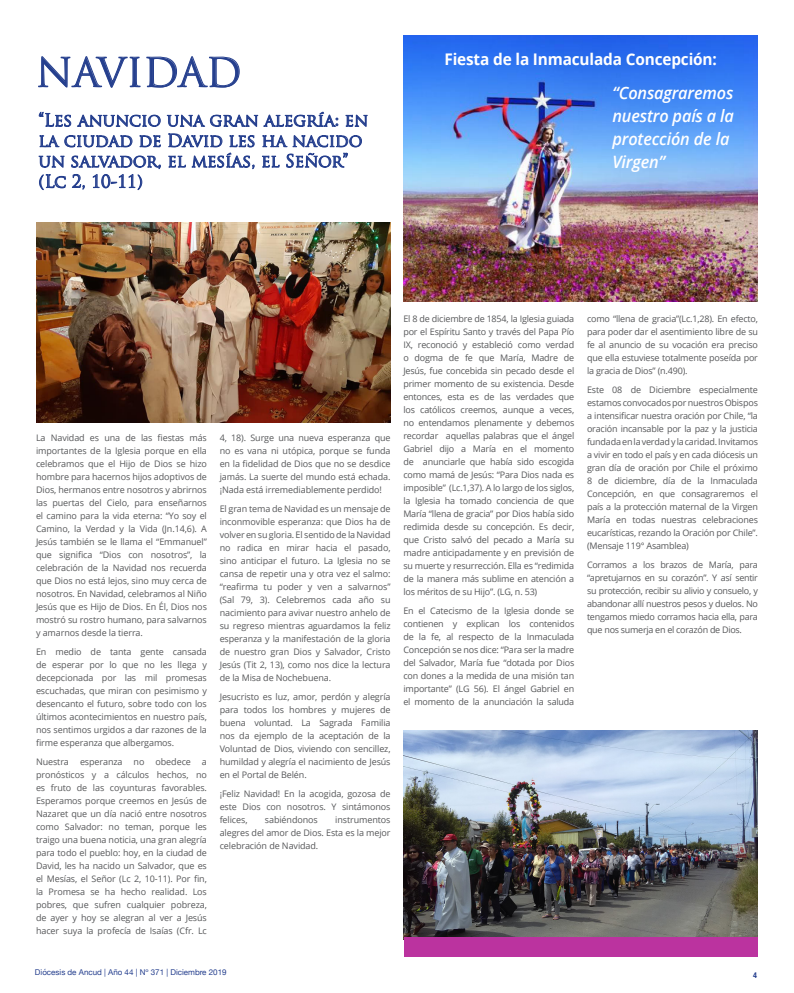
<style>
.page{position:relative;width:794px;height:993px;background:#fff}
.page>*{position:absolute;margin:0;border:0;box-sizing:border-box;transform-origin:0 0}
.t1{font:39px "Trajan Pro";color:#253f8e}
.t2{font:17px/20.4px "Trajan Pro";color:#253f8e}
.t3{font:italic 600 17px/23px "Open Sans";letter-spacing:-.01em;color:#fff;scale:.96 1}
.t4{font:700 16px "Open Sans";letter-spacing:-.01em;color:#fff;scale:.96 1}
.t5{font:9px/13px "Open Sans";letter-spacing:-.01em;color:#57585a;text-align:justify}
.t6{font:8px "Helvetica Neue";color:#253f8e}
.t7{font:700 condensed 8px "Helvetica Neue";color:#253f8e}
</style>
<div class="page">
<img style="left:403px;top:35px;width:355px;height:266px">
<svg style="left:38px;top:56px;width:202px;height:32px"></svg>
<svg style="left:39px;top:112px;width:32px;height:15px"></svg>
<svg style="left:77px;top:114px;width:84px;height:13px"></svg>
<svg style="left:167px;top:112px;width:171px;height:15px"></svg>
<svg style="left:345px;top:115px;width:23px;height:12px"></svg>
<svg style="left:39px;top:135px;width:93px;height:12px"></svg>
<svg style="left:139px;top:135px;width:22px;height:12px"></svg>
<svg style="left:168px;top:133px;width:87px;height:36px"></svg>
<svg style="left:262px;top:135px;width:100px;height:33px"></svg>
<svg style="left:39px;top:155px;width:122px;height:35px"></svg>
<img style="left:36px;top:223px;width:354px;height:199px">
<img style="left:403px;top:730px;width:355px;height:209px">
<div style="left:404px;top:936px;width:353px;height:20px;background:#bb339f"></div>
<p class="t1" style="left:36px;top:48px;width:207px">NAVIDAD</p>
<p class="t2" style="left:38px;top:110px;width:331px">“Les anuncio una gran alegría: en la ciudad de David les ha nacido un salvador, el mesías, el Señor” (Lc 2, 10-11)</p>
<p class="t4" style="left:444px;top:48px;width:285px">Fiesta de la Inmaculada Concepción:</p>
<p class="t3" style="left:612px;top:81px;width:128px">“Consagraremos nuestro país a la protección de la<br>Virgen”</p>
<p class="t5" style="left:36px;top:431px;width:172px">La Navidad es una de las fiestas más importantes de la Iglesia porque en ella celebramos que el Hijo de Dios se hizo hombre para hacernos hijos adoptivos de Dios, hermanos entre nosotros y abrirnos las puertas del Cielo, para enseñarnos el camino para la vida eterna: “Yo soy el Camino, la Verdad y la Vida (Jn.14,6). A Jesús también se le llama el “Emmanuel” que significa “Dios con nosotros”, la celebración de la Navidad nos recuerda que Dios no está lejos, sino muy cerca de nosotros. En Navidad, celebramos al Niño Jesús que es Hijo de Dios. En Él, Dios nos mostró su rostro humano, para salvarnos y amarnos desde la tierra.</p>
<p class="t5" style="left:36px;top:645px;width:172px">En medio de tanta gente cansada de esperar por lo que no les llega y decepcionada por las mil promesas escuchadas, que miran con pesimismo y desencanto el futuro, sobre todo con los últimos acontecimientos en nuestro país, nos sentimos urgidos a dar razones de la firme esperanza que albergamos.</p>
<p class="t5" style="left:36px;top:755px;width:172px">Nuestra esperanza no obedece a pronósticos y a cálculos hechos, no es fruto de las coyunturas favorables.<br>Esperamos porque creemos en Jesús de Nazaret que un día nació entre nosotros como Salvador: no teman, porque les traigo una buena noticia, una gran alegría para todo el pueblo: hoy, en la ciudad de David, les ha nacido un Salvador, que es el Mesías, el Señor (Lc 2, 10-11). Por fin, la Promesa se ha hecho realidad. Los pobres, que sufren cualquier pobreza, de ayer y hoy se alegran al ver a Jesús hacer suya la profecía de Isaías (Cfr. Lc</p>
<p class="t5" style="left:220px;top:431px;width:172px">4, 18). Surge una nueva esperanza que no es vana ni utópica, porque se funda en la fidelidad de Dios que no se desdice jamás. La suerte del mundo está echada. ¡Nada está irremediablemente perdido!</p>
<p class="t5" style="left:220px;top:502px;width:172px">El gran tema de Navidad es un mensaje de inconmovible esperanza: que Dios ha de volver en su gloria. El sentido de la Navidad no radica en mirar hacia el pasado, sino anticipar el futuro. La Iglesia no se cansa de repetir una y otra vez el salmo: “reafirma tu poder y ven a salvarnos” (Sal 79, 3). Celebremos cada año su nacimiento para avivar nuestro anhelo de su regreso mientras aguardamos la feliz esperanza y la manifestación de la gloria de nuestro gran Dios y Salvador, Cristo Jesús (Tit 2, 13), como nos dice la lectura de la Misa de Nochebuena.</p>
<p class="t5" style="left:220px;top:690px;width:172px">Jesucristo es luz, amor, perdón y alegría para todos los hombres y mujeres de buena voluntad. La Sagrada Familia nos da ejemplo de la aceptación de la Voluntad de Dios, viviendo con sencillez, humildad y alegría el nacimiento de Jesús en el Portal de Belén.</p>
<p class="t5" style="left:220px;top:787px;width:172px">¡Feliz Navidad! En la acogida, gozosa de este Dios con nosotros. Y sintámonos felices,</p>
<p class="t5" style="left:265px;top:813px;width:54px">sabiéndonos</p>
<p class="t5" style="left:220px;top:813px;width:172px;text-indent:116px">instrumentos alegres del amor de Dios. Esta es la mejor celebración de Navidad.</p>
<p class="t5" style="left:403px;top:312px;width:172px">El 8 de diciembre de 1854, la Iglesia guiada por el Espíritu Santo y través del Papa Pío IX, reconoció y estableció como verdad o dogma de fe que María, Madre de Jesús, fue concebida sin pecado desde el primer momento de su existencia. Desde entonces, esta es de las verdades que los católicos creemos, aunque a veces, no entendamos plenamente y debemos recordar aquellas palabras que el ángel Gabriel dijo a María en el momento de anunciarle que había sido escogida como mamá de Jesús: “Para Dios nada es imposible” (Lc.1,37). A lo largo de los siglos, la Iglesia ha tomado conciencia de que María “llena de gracia” por Dios había sido redimida desde su concepción. Es decir, que Cristo salvó del pecado a María su madre anticipadamente y en previsión de su muerte y resurrección. Ella es “redimida de la manera más sublime en atención a los méritos de su Hijo”. (LG, n. 53)</p>
<p class="t5" style="left:403px;top:604px;width:172px">En el Catecismo de la Iglesia donde se contienen y explican los contenidos de la fe, al respecto de la Inmaculada Concepción se nos dice: “Para ser la madre del Salvador, María fue “dotada por Dios con dones a la medida de una misión tan importante” (LG 56). El ángel Gabriel en el momento de la anunciación la saluda</p>
<p class="t5" style="left:587px;top:312px;width:172px">como “llena de gracia”(Lc.1,28). En efecto, para poder dar el asentimiento libre de su fe al anuncio de su vocación era preciso que ella estuviese totalmente poseída por la gracia de Dios” (n.490).</p>
<p class="t5" style="left:587px;top:383px;width:172px">Este 08 de Diciembre especialmente estamos convocados por nuestros Obispos a intensificar nuestra oración por Chile, “la oración incansable por la paz y la justicia fundada en la verdad y la caridad. Invitamos a vivir en todo el país y en cada diócesis un gran día de oración por Chile el próximo 8 de diciembre, día de la Inmaculada Concepción, en que consagraremos el país a la protección maternal de la Virgen María en todas nuestras celebraciones eucarísticas, rezando la Oración por Chile”. (Mensaje 119° Asamblea)</p>
<p class="t5" style="left:587px;top:558px;width:172px">Corramos a los brazos de María, para “apretujarnos en su corazón”. Y así sentir su protección, recibir su alivio y consuelo, y abandonar allí nuestros pesos y duelos. No tengamos miedo corramos hacia ella, para que nos sumerja en el corazón de Dios.</p>
<p class="t6" style="left:35px;top:966px;width:193px">Diócesis de Ancud | Año 44 | Nº 371 | Diciembre 2019</p>
<p class="t7" style="left:753px;top:968px;width:5px">4</p>
</div>
